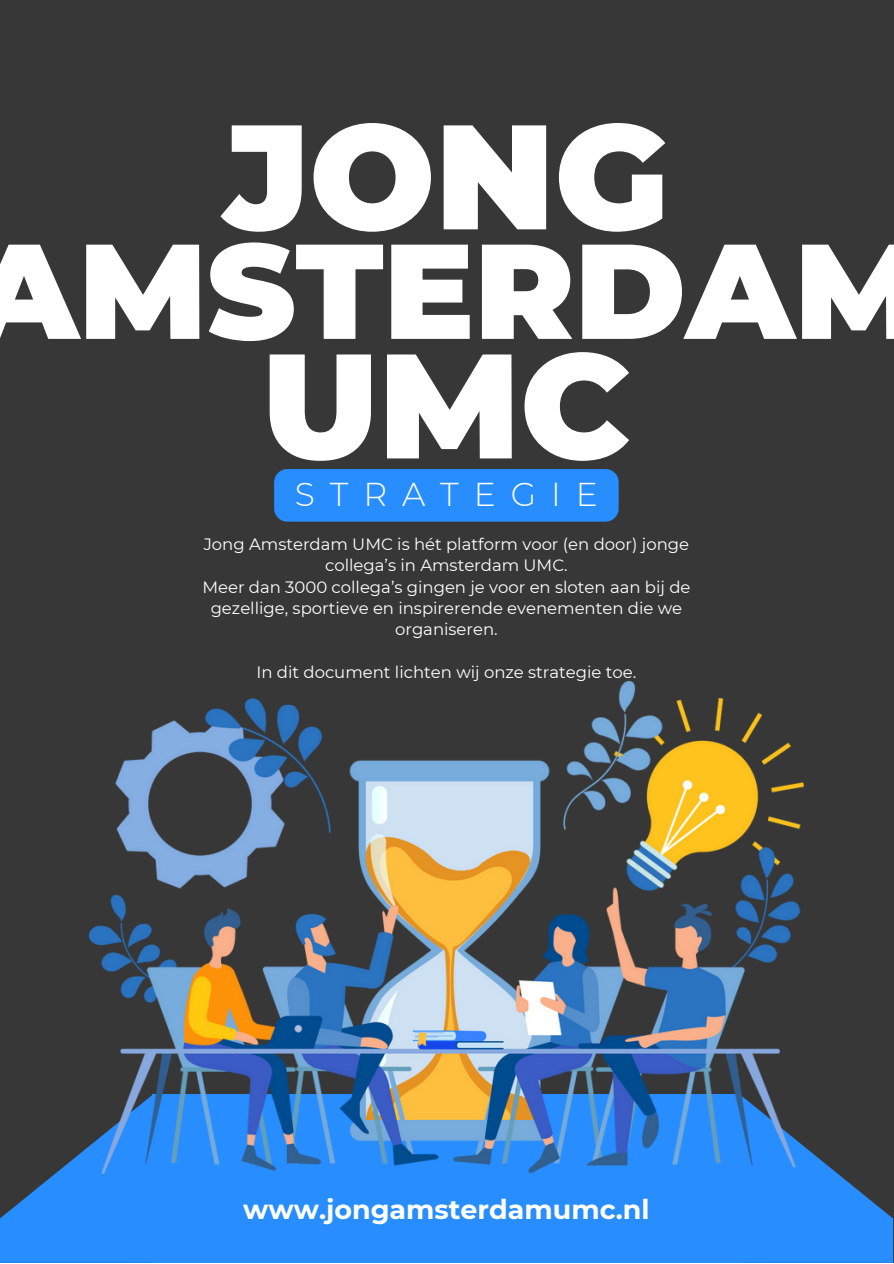
<style>
.page{position:relative;width:894px;height:1264px;background:#fff}
.page>*{position:absolute;margin:0;border:0;box-sizing:border-box;transform-origin:0 0}
.t1{font:900 148.35px "Montserrat";color:#fff}
.t2{font:900 134.55px "Montserrat";color:#fff}
.t3{font:300 33px "Montserrat";letter-spacing:.455em;color:#fff}
.t4{font:700 27px "Montserrat";color:#fff}
.t5{font:16.5px/21.3px "Montserrat";color:#fff;text-align:center}
</style>
<div class="page">
<div style="left:0;top:0;width:892px;height:1262px;background:#373737"></div>
<svg style="left:0;top:1146px;width:152px;height:116px;fill:#288eff"></svg>
<svg style="left:740px;top:1145px;width:152px;height:117px;fill:#288eff"></svg>
<div style="left:152px;top:1094px;width:588px;height:168px;background:#288eff"></div>
<img style="left:89px;top:681px;width:713px;height:492px">
<div style="left:274px;top:469px;width:344px;height:52px;background:#288eff;border-radius:13px"></div>
<h1 class="t1" style="left:224px;top:86px;width:446px">JONG</h1>
<h1 class="t2" style="left:-30px;top:208px;width:954px">AMSTERDAM</h1>
<h3 class="t1" style="left:262px;top:315px;width:370px">UMC</h3>
<p class="t3" style="left:295px;top:474px;width:94px">STR</p>
<p class="t3" style="left:402px;top:474px;width:136px">ATEG</p>
<p class="t3" style="left:551px;top:474px;width:48px">I E</p>
<h2 class="t5" style="left:204px;top:533px;width:486px">Jong Amsterdam UMC is hét platform voor (en door) jonge collega’s in Amsterdam UMC.</h2>
<p class="t5" style="left:202px;top:576px;width:489px">Meer dan 3000 collega’s gingen je voor en sloten aan bij de gezellige, sportieve en inspirerende evenementen die we organiseren.</p>
<p class="t5" style="left:256px;top:661px;width:381px">In dit document lichten wij onze strategie toe.</p>
<p class="t4" style="left:243px;top:1192px;width:408px">www.jongamsterdamumc.nl</p>
</div>
